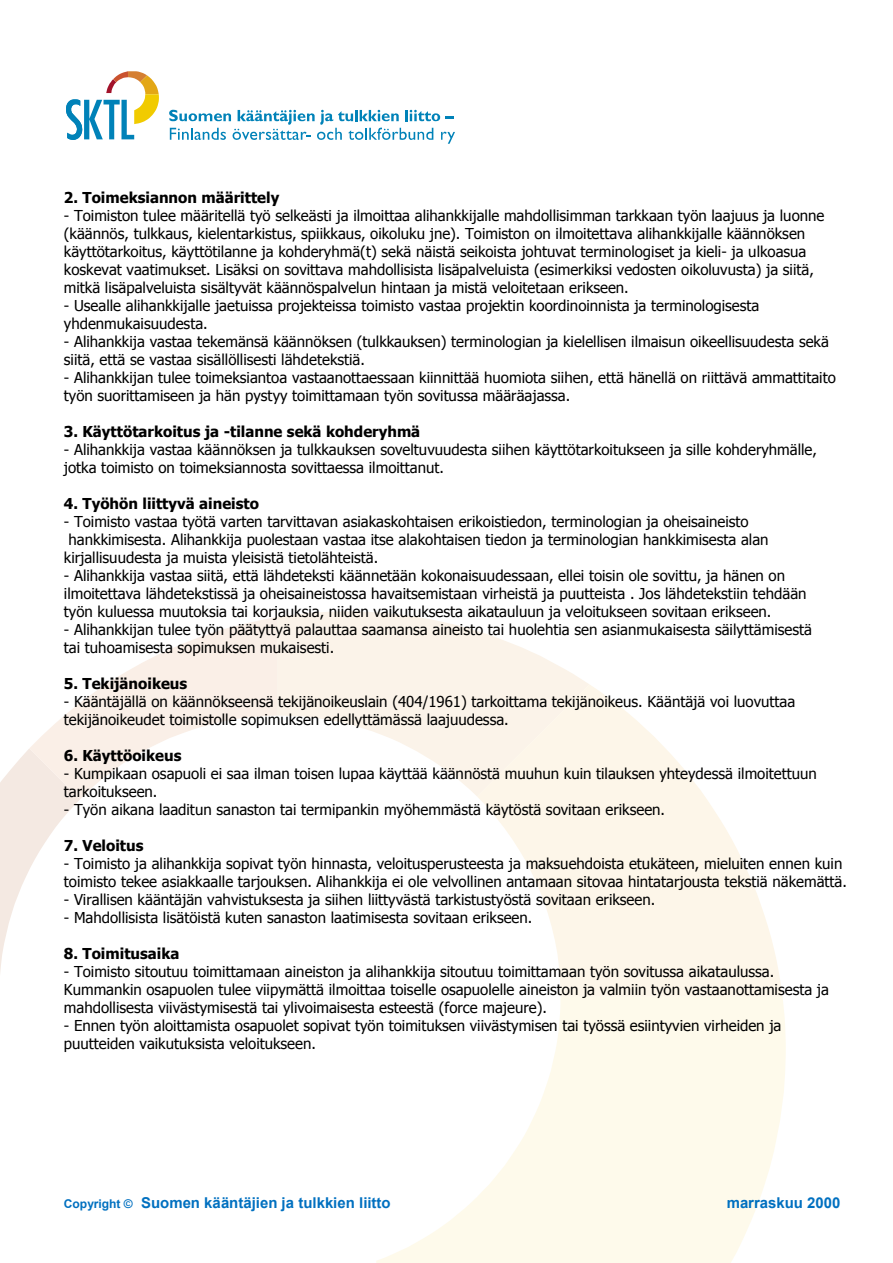
<style>
.page{position:relative;width:893px;height:1263px;background:#fff}
.page>*{position:absolute;margin:0;border:0;box-sizing:border-box;transform-origin:0 0}
.t1{font:15px/18px "Tahoma";color:#000}
.t2{font:700 15px "Tahoma";color:#000}
.t3{font:700 15px "Arial";color:#0070c0}
.s1{font-size:12px}
</style>
<div class="page">
<svg style="left:277px;top:611px;width:311px;height:185px;fill:#fbf3e9"></svg>
<svg style="left:0;top:749px;width:80px;height:223px"></svg>
<svg style="left:29px;top:617px;width:248px;height:182px"></svg>
<svg style="left:477px;top:684px;width:306px;height:313px;fill:#fdf6e9"></svg>
<svg style="left:376px;top:997px;width:410px;height:266px;fill:#fefaeb"></svg>
<svg style="left:66px;top:71px;width:93px;height:69px"></svg>
<svg style="left:169px;top:110px;width:286px;height:34px"></svg>
<p class="t2" style="left:64px;top:187px;width:217px">2. Toimeksiannon määrittely</p>
<p class="t1" style="left:64px;top:206px;width:762px">- Toimiston tulee määritellä työ selkeästi ja ilmoittaa alihankkijalle mahdollisimman tarkkaan työn laajuus ja luonne (käännös, tulkkaus, kielentarkistus, spiikkaus, oikoluku jne). Toimiston on ilmoitettava alihankkijalle käännöksen käyttötarkoitus, käyttötilanne ja kohderyhmä(t) sekä näistä seikoista johtuvat terminologiset ja kieli- ja ulkoasua koskevat vaatimukset. Lisäksi on sovittava mahdollisista lisäpalveluista (esimerkiksi vedosten oikoluvusta) ja siitä, mitkä lisäpalveluista sisältyvät käännöspalvelun hintaan ja mistä veloitetaan erikseen.</p>
<p class="t1" style="left:64px;top:296px;width:697px">- Usealle alihankkijalle jaetuissa projekteissa toimisto vastaa projektin koordinoinnista ja terminologisesta yhdenmukaisuudesta.</p>
<p class="t1" style="left:64px;top:332px;width:767px">- Alihankkija vastaa tekemänsä käännöksen (tulkkauksen) terminologian ja kielellisen ilmaisun oikeellisuudesta sekä siitä, että se vastaa sisällöllisesti lähdetekstiä.</p>
<p class="t1" style="left:64px;top:368px;width:773px">- Alihankkijan tulee toimeksiantoa vastaanottaessaan kiinnittää huomiota siihen, että hänellä on riittävä ammattitaito työn suorittamiseen ja hän pystyy toimittamaan työn sovitussa määräajassa.</p>
<p class="t2" style="left:64px;top:421px;width:358px">3. Käyttötarkoitus ja -tilanne sekä kohderyhmä</p>
<p class="t1" style="left:64px;top:440px;width:755px">- Alihankkija vastaa käännöksen ja tulkkauksen soveltuvuudesta siihen käyttötarkoitukseen ja sille kohderyhmälle, jotka toimisto on toimeksiannosta sovittaessa ilmoittanut.</p>
<p class="t2" style="left:64px;top:493px;width:197px">4. Työhön liittyvä aineisto</p>
<p class="t1" style="left:64px;top:512px;width:686px">- Toimisto vastaa työtä varten tarvittavan asiakaskohtaisen erikoistiedon, terminologian ja oheisaineisto</p>
<p class="t1" style="left:69px;top:530px;width:702px">hankkimisesta. Alihankkija puolestaan vastaa itse alakohtaisen tiedon ja terminologian hankkimisesta alan</p>
<p class="t1" style="left:64px;top:548px;width:316px">kirjallisuudesta ja muista yleisistä tietolähteistä.</p>
<p class="t1" style="left:64px;top:566px;width:744px">- Alihankkija vastaa siitä, että lähdeteksti käännetään kokonaisuudessaan, ellei toisin ole sovittu, ja hänen on ilmoitettava lähdetekstissä ja oheisaineistossa havaitsemistaan virheistä ja puutteista . Jos lähdetekstiin tehdään työn kuluessa muutoksia tai korjauksia, niiden vaikutuksesta aikatauluun ja veloitukseen sovitaan erikseen.</p>
<p class="t1" style="left:64px;top:620px;width:750px">- Alihankkijan tulee työn päätyttyä palauttaa saamansa aineisto tai huolehtia sen asianmukaisesta säilyttämisestä tai tuhoamisesta sopimuksen mukaisesti.</p>
<p class="t2" style="left:64px;top:673px;width:125px">5. Tekijänoikeus</p>
<p class="t1" style="left:64px;top:692px;width:733px">- Kääntäjällä on käännökseensä tekijänoikeuslain (404/1961) tarkoittama tekijänoikeus. Kääntäjä voi luovuttaa tekijänoikeudet toimistolle sopimuksen edellyttämässä laajuudessa.</p>
<p class="t2" style="left:64px;top:745px;width:119px">6. Käyttöoikeus</p>
<p class="t1" style="left:64px;top:764px;width:754px">- Kumpikaan osapuoli ei saa ilman toisen lupaa käyttää käännöstä muuhun kuin tilauksen yhteydessä ilmoitettuun tarkoitukseen.</p>
<p class="t1" style="left:64px;top:800px;width:603px">- Työn aikana laaditun sanaston tai termipankin myöhemmästä käytöstä sovitaan erikseen.</p>
<p class="t2" style="left:64px;top:835px;width:81px">7. Veloitus</p>
<p class="t1" style="left:64px;top:854px;width:785px">- Toimisto ja alihankkija sopivat työn hinnasta, veloitusperusteesta ja maksuehdoista etukäteen, mieluiten ennen kuin toimisto tekee asiakkaalle tarjouksen. Alihankkija ei ole velvollinen antamaan sitovaa hintatarjousta tekstiä näkemättä.</p>
<p class="t1" style="left:64px;top:890px;width:593px">- Virallisen kääntäjän vahvistuksesta ja siihen liittyvästä tarkistustyöstä sovitaan erikseen.</p>
<p class="t1" style="left:64px;top:908px;width:470px">- Mahdollisista lisätöistä kuten sanaston laatimisesta sovitaan erikseen.</p>
<p class="t2" style="left:64px;top:943px;width:117px">8. Toimitusaika</p>
<p class="t1" style="left:64px;top:962px;width:767px">- Toimisto sitoutuu toimittamaan aineiston ja alihankkija sitoutuu toimittamaan työn sovitussa aikataulussa.<br>Kummankin osapuolen tulee viipymättä ilmoittaa toiselle osapuolelle aineiston ja valmiin työn vastaanottamisesta ja mahdollisesta viivästymisestä tai ylivoimaisesta esteestä (force majeure).</p>
<p class="t1" style="left:64px;top:1016px;width:719px">- Ennen työn aloittamista osapuolet sopivat työn toimituksen viivästymisen tai työssä esiintyvien virheiden ja puutteiden vaikutuksista veloitukseen.</p>
<p class="t3" style="left:64px;top:1192px;width:328px"><span class="s1">Copyright ©</span> Suomen kääntäjien ja tulkkien liitto</p>
<p class="t3" style="left:727px;top:1192px;width:115px">marraskuu 2000</p>
</div>
